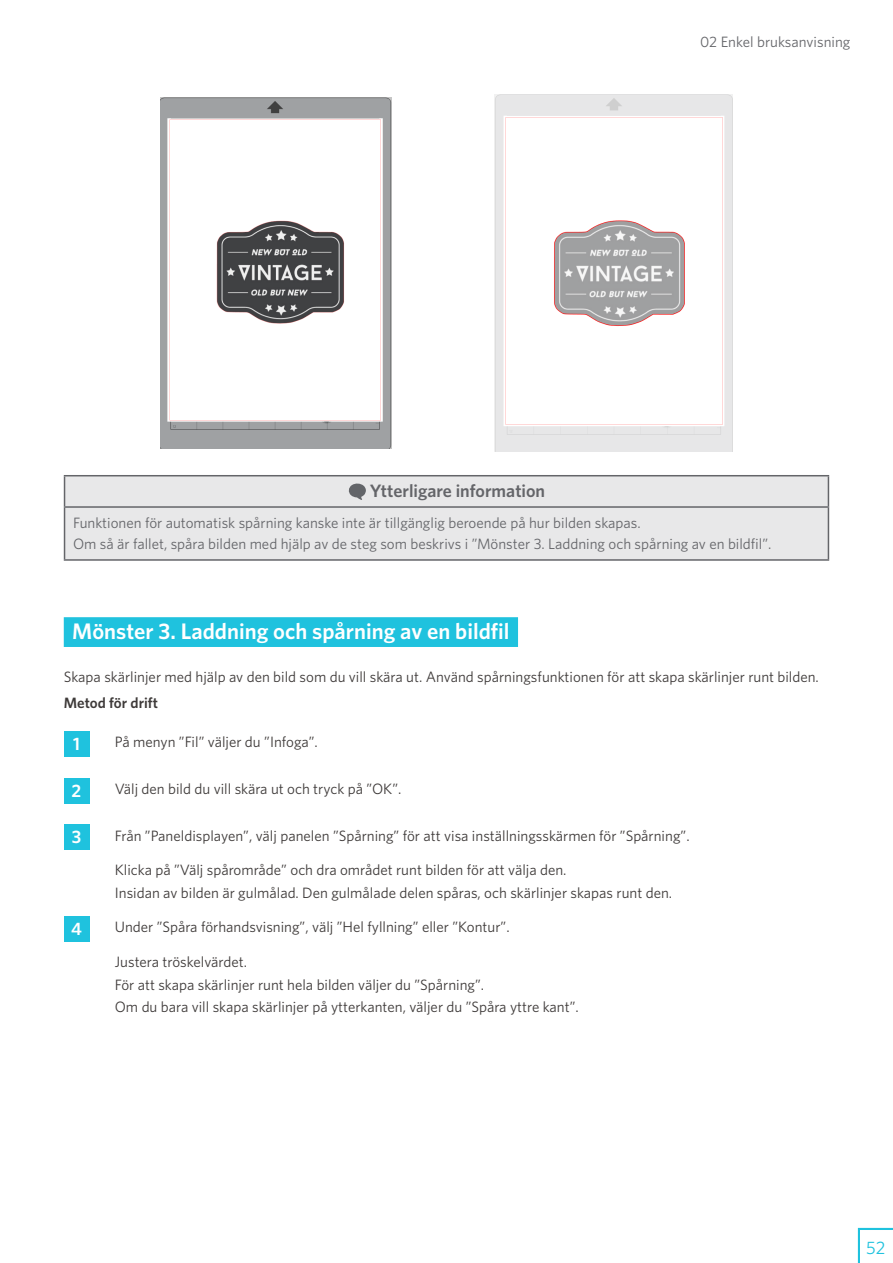
<style>
.page{position:relative;width:893px;height:1263px;background:#fff}
.page>*{position:absolute;margin:0;border:0;box-sizing:border-box;transform-origin:0 0}
.t1{font:600 22.5px "Whitney";color:#fff}
.t2{font:600 18px "Whitney";color:#646569}
.t3{font:600 18px "Whitney";color:#fff}
.t4{font:18px "Whitney";color:#1fc2de}
.t5{font:15px/22.5px "Whitney";color:#3e3a39}
.t6{font:15px/21.6px "Whitney";color:#646569}
.t7{font:600 15px "Whitney";color:#3e3a39}
</style>
<div class="page">
<svg style="left:857px;top:1227px;width:36px;height:36px"></svg>
<div style="left:64px;top:617px;width:454px;height:30px;background:#1fc2de"></div>
<img style="left:161px;top:97px;width:230px;height:351px">
<img style="left:495px;top:94px;width:237px;height:358px">
<div style="left:65px;top:476px;width:763px;height:83px;background:#e8e8e9"></div>
<hr style="left:64px;top:475px;width:765px;height:1px;background:#646569">
<hr style="left:64px;top:476px;width:1px;height:30px;background:#646569">
<hr style="left:828px;top:476px;width:1px;height:30px;background:#646569">
<hr style="left:64px;top:506px;width:765px;height:2px;background:#646569">
<hr style="left:64px;top:508px;width:1px;height:51px;background:#646569">
<hr style="left:828px;top:508px;width:1px;height:51px;background:#646569">
<hr style="left:64px;top:559px;width:765px;height:2px;background:#646569">
<svg style="left:348px;top:483px;width:18px;height:17px"></svg>
<div style="left:64px;top:731px;width:25px;height:25px;background:#1fc2de"></div>
<div style="left:64px;top:778px;width:25px;height:25px;background:#1fc2de"></div>
<div style="left:64px;top:824px;width:25px;height:26px;background:#1fc2de"></div>
<div style="left:64px;top:916px;width:25px;height:26px;background:#1fc2de"></div>
<p class="t6" style="left:700px;top:30px;width:152px">02 Enkel bruksanvisning</p>
<p class="t2" style="left:370px;top:479px;width:177px">Ytterligare information</p>
<p class="t6" style="left:73px;top:511px;width:700px">Funktionen för automatisk spårning kanske inte är tillgänglig beroende på hur bilden skapas.<br>Om så är fallet, spåra bilden med hjälp av de steg som beskrivs i ”Mönster 3. Laddning och spårning av en bildfil”.</p>
<h1 class="t1" style="left:72px;top:616px;width:439px">Mönster 3. Laddning och spårning av en bildfil</h1>
<p class="t5" style="left:64px;top:665px;width:757px">Skapa skärlinjer med hjälp av den bild som du vill skära ut. Använd spårningsfunktionen för att skapa skärlinjer runt bilden.</p>
<p class="t7" style="left:64px;top:693px;width:96px">Metod för drift</p>
<p class="t3" style="left:73px;top:732px;width:8px">1</p>
<p class="t5" style="left:115px;top:730px;width:205px">På menyn ”Fil” väljer du ”Infoga”.</p>
<p class="t3" style="left:72px;top:778px;width:11px">2</p>
<p class="t5" style="left:115px;top:777px;width:288px">Välj den bild du vill skära ut och tryck på ”OK”.</p>
<p class="t3" style="left:72px;top:825px;width:11px">3</p>
<p class="t5" style="left:115px;top:824px;width:576px">Från ”Paneldisplayen”, välj panelen ”Spårning” för att visa inställningsskärmen för ”Spårning”.</p>
<p class="t5" style="left:115px;top:859px;width:559px">Klicka på ”Välj spårområde” och dra området runt bilden för att välja den.<br>Insidan av bilden är gulmålad. Den gulmålade delen spåras, och skärlinjer skapas runt den.</p>
<p class="t3" style="left:71px;top:917px;width:12px">4</p>
<p class="t5" style="left:115px;top:916px;width:396px">Under ”Spåra förhandsvisning”, välj ”Hel fyllning” eller ”Kontur”.</p>
<p class="t5" style="left:115px;top:950px;width:466px">Justera tröskelvärdet.<br>För att skapa skärlinjer runt hela bilden väljer du ”Spårning”.<br>Om du bara vill skapa skärlinjer på ytterkanten, väljer du ”Spåra yttre kant”.</p>
<p class="t4" style="left:866px;top:1235px;width:21px">52</p>
</div>
